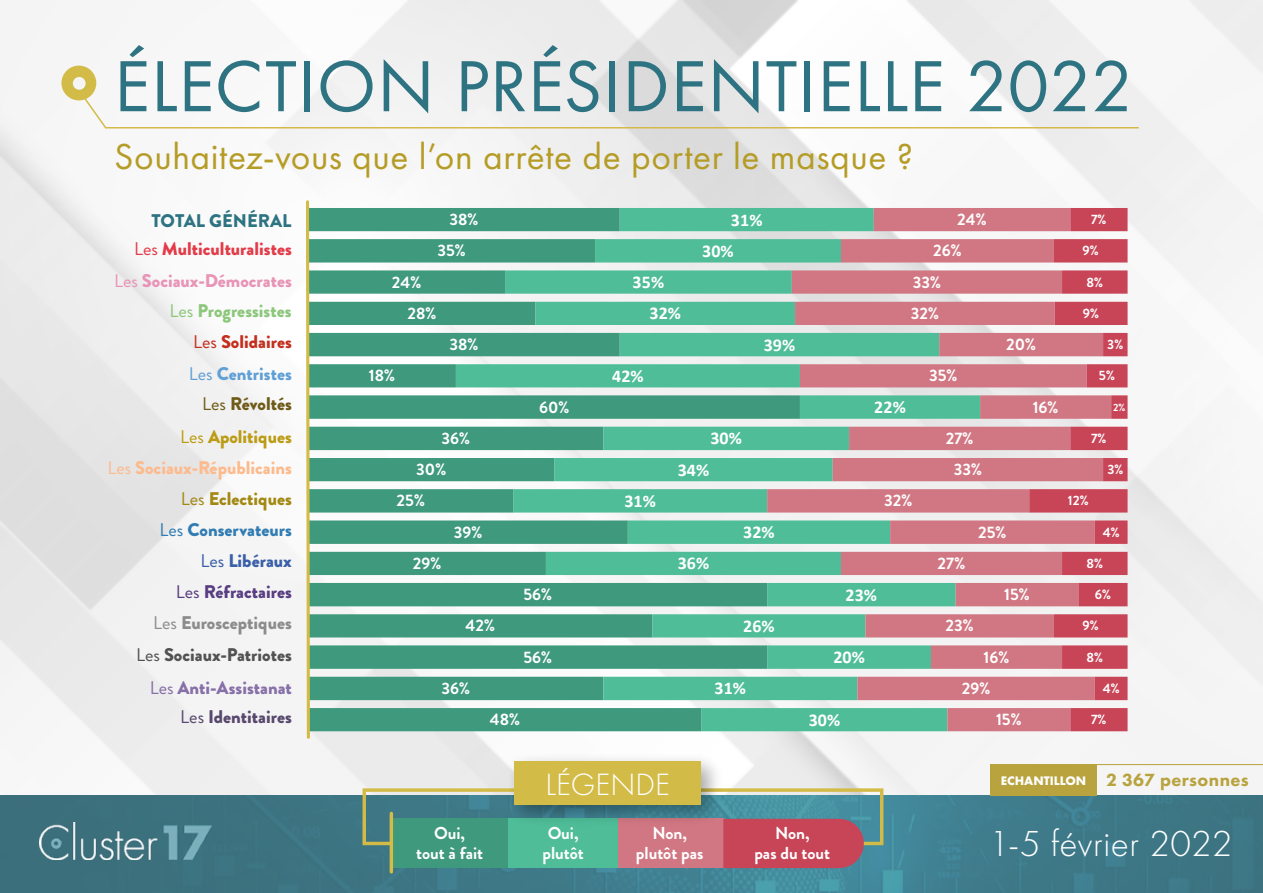
<style>
.page{position:relative;width:1263px;height:893px;background:#fff}
.page>*{position:absolute;margin:0;border:0;box-sizing:border-box;transform-origin:0 0}
.t1{font:75px "Futura PT";letter-spacing:.005em;color:#2e7382}
.t2{font:37.5px "Futura PT";letter-spacing:.015em;color:#b59c26}
.t3{font:300 37.5px "Futura PT";letter-spacing:.01em;color:#fff}
.t4{font:300 31.95px "Futura PT";color:#fff}
.t5{font:800 24px "Futura PT";color:#fff}
.t6{font:900 18.3px/30.9px "Brandon Grotesque";color:#e894b5;text-align:right}
.t7{font:900 18.3px/29.7px "Brandon Grotesque";color:#876fa8;text-align:right}
.t8{font:800 18.3px "Futura PT";letter-spacing:.02em;color:#b8a33e}
.t9{font:900 18.3px "Brandon Grotesque";color:#fdba8d}
.t10{font:900 18.3px "Brandon Grotesque";color:#e33b48}
.t11{font:900 18.3px "Brandon Grotesque";color:#525252}
.t12{font:900 18.3px "Brandon Grotesque";color:#8c8c8c}
.t13{font:900 18.3px "Brandon Grotesque";color:#317cb3}
.t14{font:900 18.3px "Brandon Grotesque";color:#593d82}
.t15{font:900 18.3px "Brandon Grotesque";color:#a28913}
.t16{font:900 18.3px "Brandon Grotesque";color:#bc9c15}
.t17{font:900 18.3px "Brandon Grotesque";color:#61a0d5}
.t18{font:900 18.3px "Brandon Grotesque";color:#c42f1e}
.t19{font:900 18.3px "Brandon Grotesque";color:#2e7382}
.t20{font:900 18.3px "Brandon Grotesque";color:#6e5b17}
.t21{font:900 18.3px "Brandon Grotesque";color:#395fa8}
.t22{font:700 18px/31.2px "Calibri";letter-spacing:.005em;color:#fff}
.t23{font:700 17.25px/20.7px "Brandon Grotesque";color:#fff;text-align:center}
.t24{font:700 16.5px/31.2px "Brandon Grotesque";color:#fff}
.t25{font:700 13.5px "Brandon Grotesque";color:#fff}
.t26{font:700 10.5px "Brandon Grotesque";color:#fff}
.s1{font-weight:400}
.s2{font-weight:400;color:#8cc77b}
.s3{color:#8cc77b}
.s4{font-weight:400;color:#58486e}
.s5{color:#58486e}
.s6{font-weight:700;font-size:12.9px;color:#fff}
</style>
<div class="page">
<img style="left:0;top:0;width:1263px;height:795px">
<img style="left:0;top:795px;width:1263px;height:98px">
<img style="left:39px;top:822px;width:173px;height:38px">
<hr style="left:105px;top:127px;width:1034px;height:1px;background:#d3bb47">
<svg style="left:61px;top:66px;width:47px;height:64px"></svg>
<div style="left:362px;top:788px;width:521px;height:57px;border:3px solid #d3bb47"></div>
<div style="left:391px;top:819px;width:117px;height:49px;background:#3f997c"></div>
<div style="left:508px;top:819px;width:110px;height:49px;background:#4fbd98"></div>
<div style="left:618px;top:819px;width:105px;height:49px;background:#d17783"></div>
<div style="left:723px;top:819px;width:141px;height:49px;background:#c84457"></div>
<hr style="left:390px;top:813px;width:3px;height:59px;background:#d3bb47">
<div style="left:506px;top:752px;width:217px;height:76px;background:#000;opacity:.35"></div>
<div style="left:515px;top:761px;width:186px;height:43px;background:#d3bb47"></div>
<svg style="left:311px;top:208px;width:145px;height:523px;fill:#3f997c"></svg>
<svg style="left:456px;top:208px;width:311px;height:523px"></svg>
<svg style="left:767px;top:208px;width:262px;height:523px;background:#b1a8a2"></svg>
<svg style="left:1029px;top:208px;width:98px;height:523px"></svg>
<svg style="left:304px;top:199px;width:7px;height:541px"></svg>
<div style="left:990px;top:764px;width:106px;height:31px;background:#b8a33e"></div>
<hr style="left:1096px;top:764px;width:167px;height:1px;background:#b8a33e">
<h1 class="t1" style="left:114px;top:42px;width:1021px">ÉLECTION PRÉSIDENTIELLE 2022</h1>
<h2 class="t2" style="left:114px;top:134px;width:800px">Souhaitez-vous que l’on arrête de porter le masque ?</h2>
<p class="t19" style="left:151px;top:208px;width:142px">TOTAL GÉNÉRAL</p>
<p class="t10" style="left:134px;top:236px;width:159px"><span class="s1">Les</span> Multiculturalistes</p>
<p class="t6" style="left:114px;top:265px;width:179px"><span class="s1">Les</span> Sociaux-Démocrates<br><span class="s2">Les</span> <span class="s3">Progressistes</span></p>
<p class="t24" style="left:437px;top:204px;width:43px;text-indent:12px">38%<br>35%</p>
<p class="t24" style="left:407px;top:266px;width:30px;text-indent:-16px">24%<br>28%</p>
<p class="t22" style="left:649px;top:266px;width:33px;text-indent:-17px">35%<br>32%</p>
<p class="t22" style="left:702px;top:204px;width:62px;text-indent:29px">31%<br>30%</p>
<p class="t24" style="left:957px;top:204px;width:31px">24%</p>
<p class="t24" style="left:933px;top:235px;width:30px">26%</p>
<p class="t24" style="left:913px;top:266px;width:30px">33%</p>
<p class="t24" style="left:911px;top:298px;width:30px">32%</p>
<p class="t25" style="left:1091px;top:210px;width:17px">7%</p>
<p class="t25" style="left:1082px;top:241px;width:18px">9%</p>
<p class="t25" style="left:1086px;top:273px;width:18px">8%</p>
<p class="t25" style="left:1083px;top:304px;width:18px">9%</p>
<p class="t18" style="left:193px;top:329px;width:100px"><span class="s1">Les</span> Solidaires</p>
<p class="t17" style="left:189px;top:360px;width:104px"><span class="s1">Les</span> Centristes</p>
<p class="t20" style="left:202px;top:391px;width:91px"><span class="s1">Les</span> Révoltés</p>
<p class="t16" style="left:180px;top:424px;width:113px"><span class="s1">Les</span> Apolitiques</p>
<p class="t9" style="left:107px;top:455px;width:186px"><span class="s1">Les</span> Sociaux-Républicains</p>
<p class="t15" style="left:181px;top:486px;width:112px"><span class="s1">Les</span> Eclectiques</p>
<p class="t13" style="left:160px;top:517px;width:134px"><span class="s1">Les</span> Conservateurs</p>
<p class="t21" style="left:200px;top:548px;width:93px"><span class="s1">Les</span> Libéraux</p>
<p class="t14" style="left:176px;top:578px;width:117px"><span class="s1">Les</span> Réfractaires</p>
<p class="t12" style="left:153px;top:609px;width:140px"><span class="s1">Les</span> Eurosceptiques</p>
<p class="t11" style="left:136px;top:641px;width:157px"><span class="s1">Les</span> Sociaux-Patriotes</p>
<p class="t7" style="left:150px;top:673px;width:144px"><span class="s1">Les</span> Anti-Assistanat<br><span class="s4">Les</span> <span class="s5">Identitaires</span></p>
<p class="t24" style="left:369px;top:360px;width:28px">18%</p>
<p class="t24" style="left:450px;top:329px;width:30px">38%</p>
<p class="t24" style="left:442px;top:423px;width:30px">36%</p>
<p class="t24" style="left:416px;top:454px;width:32px">30%</p>
<p class="t24" style="left:397px;top:485px;width:30px">25%</p>
<p class="t24" style="left:454px;top:516px;width:30px">39%</p>
<p class="t24" style="left:413px;top:548px;width:30px">29%</p>
<p class="t24" style="left:466px;top:610px;width:31px">42%</p>
<p class="t24" style="left:442px;top:673px;width:30px">36%</p>
<p class="t24" style="left:539px;top:391px;width:32px">60%</p>
<p class="t24" style="left:523px;top:579px;width:30px">56%</p>
<p class="t24" style="left:523px;top:641px;width:30px">56%</p>
<p class="t24" style="left:490px;top:704px;width:32px">48%</p>
<p class="t22" style="left:612px;top:360px;width:33px">42%</p>
<p class="t22" style="left:624px;top:485px;width:33px">31%</p>
<p class="t22" style="left:764px;top:329px;width:33px">39%</p>
<p class="t22" style="left:710px;top:423px;width:33px">30%</p>
<p class="t22" style="left:678px;top:454px;width:33px">34%</p>
<p class="t22" style="left:874px;top:391px;width:33px">22%</p>
<p class="t24" style="left:929px;top:360px;width:30px">35%</p>
<p class="t24" style="left:946px;top:423px;width:38px;text-align:center">27%<br>33%</p>
<p class="t24" style="left:1006px;top:329px;width:32px">20%</p>
<p class="t24" style="left:1033px;top:391px;width:27px">16%</p>
<p class="t25" style="left:1107px;top:335px;width:17px">3%</p>
<p class="t25" style="left:1099px;top:366px;width:18px">5%</p>
<p class="t26" style="left:1113px;top:400px;width:14px">2%</p>
<p class="t25" style="left:1091px;top:429px;width:17px">7%</p>
<p class="t25" style="left:1107px;top:460px;width:17px">3%</p>
<p class="t24" style="left:884px;top:485px;width:30px">32%</p>
<p class="t25" style="left:1068px;top:491px;width:22px">12%</p>
<p class="t22" style="left:743px;top:516px;width:33px">32%</p>
<p class="t24" style="left:978px;top:516px;width:30px">25%</p>
<p class="t25" style="left:1103px;top:523px;width:19px">4%</p>
<p class="t22" style="left:678px;top:548px;width:33px">36%</p>
<p class="t22" style="left:743px;top:610px;width:33px">26%</p>
<p class="t22" style="left:714px;top:673px;width:33px">31%</p>
<p class="t22" style="left:846px;top:579px;width:33px">23%</p>
<p class="t22" style="left:833px;top:641px;width:33px">20%</p>
<p class="t22" style="left:809px;top:704px;width:33px">30%</p>
<p class="t24" style="left:937px;top:548px;width:29px">27%</p>
<p class="t24" style="left:1004px;top:579px;width:27px">15%</p>
<p class="t24" style="left:945px;top:610px;width:30px">23%</p>
<p class="t24" style="left:962px;top:641px;width:49px;text-indent:22px">16%<br>29%</p>
<p class="t24" style="left:996px;top:704px;width:27px">15%</p>
<p class="t25" style="left:1086px;top:554px;width:18px">8%</p>
<p class="t25" style="left:1095px;top:585px;width:18px">6%</p>
<p class="t25" style="left:1082px;top:616px;width:18px">9%</p>
<p class="t25" style="left:1086px;top:648px;width:18px">8%</p>
<p class="t25" style="left:1103px;top:679px;width:19px">4%</p>
<p class="t25" style="left:1091px;top:710px;width:17px">7%</p>
<h3 class="t4" style="left:545px;top:766px;width:126px">LÉGENDE</h3>
<p class="t8" style="left:1001px;top:768px;width:249px"><span class="s6">ECHANTILLON</span> 2 367 personnes</p>
<p class="t23" style="left:416px;top:822px;width:69px">Oui,<br>tout à fait</p>
<p class="t23" style="left:542px;top:822px;width:43px">Oui, plutôt</p>
<p class="t23" style="left:636px;top:822px;width:69px">Non, plutôt pas</p>
<p class="t23" style="left:754px;top:822px;width:77px">Non,<br>pas du tout</p>
<h3 class="t5" style="left:467px;top:830px;width:214px">en partenariat avec</h3>
<h2 class="t3" style="left:989px;top:822px;width:245px">1-5 février 2022</h2>
</div>
